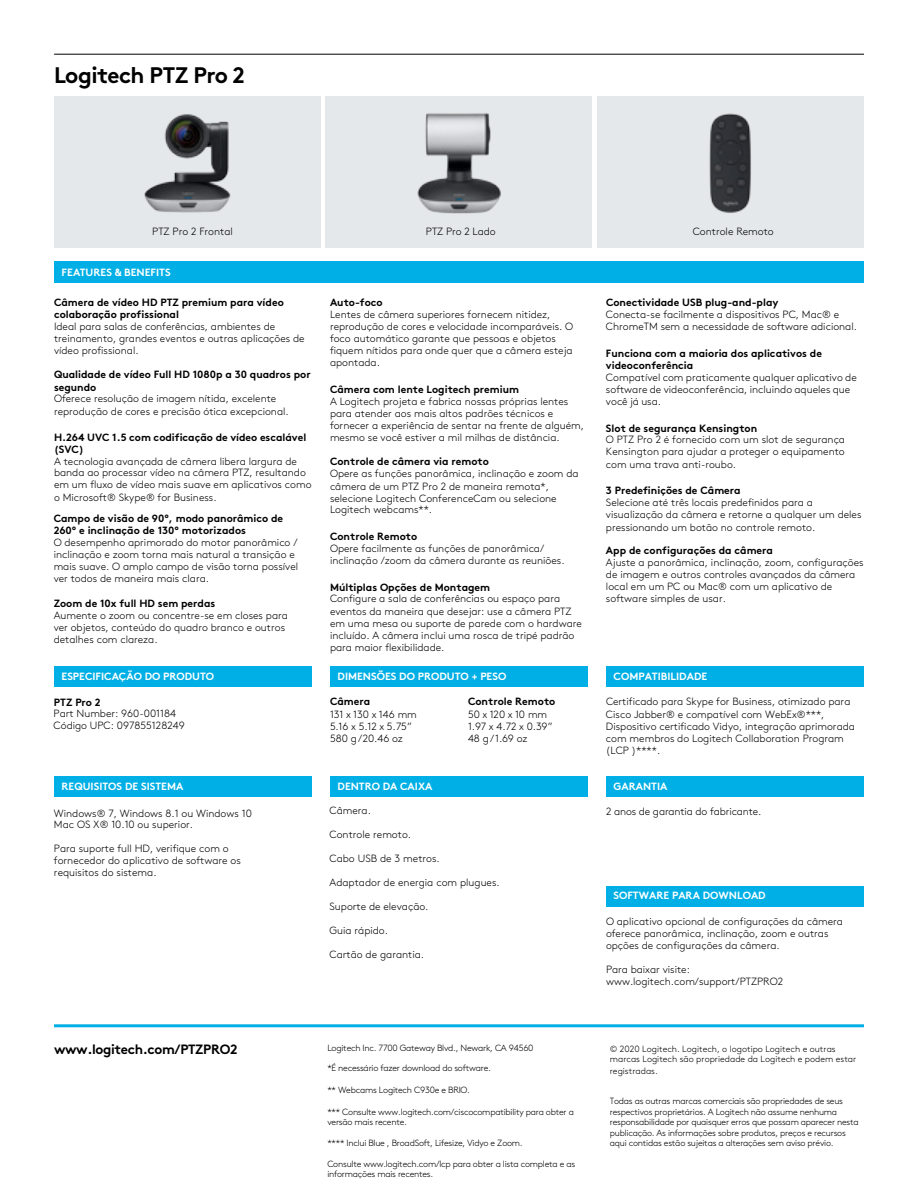
<style>
.page{position:relative;width:918px;height:1188px;background:#fff}
.page>*{position:absolute;margin:0;border:0;box-sizing:border-box;transform-origin:0 0}
.t1{font:700 22.5px "Brown Pro";letter-spacing:-.025em;color:#000}
.t2{font:700 22.5px "Brown Pro";letter-spacing:-.025em;color:#000101}
.t3{font:700 13.5px "Brown Pro";letter-spacing:-.025em;color:#000}
.t4{font:300 10.5px/12px "Brown Pro";color:#000}
.t5{font:700 10.5px/12.8px "Brown Pro";color:#000}
.t6{font:700 10.5px "Brown Pro";color:#fff}
.t7{font:300 9px/10.5px "Brown Pro";letter-spacing:-.025em;color:#000}
.t8{font:300 9px/10.8px "Brown Pro";color:#000}
.s1{color:#000}
</style>
<div class="page">
<hr style="left:54px;top:54px;width:810px;height:1px;background:#000">
<div style="left:54px;top:667px;width:258px;height:20px;background:#00afe5"></div>
<div style="left:330px;top:667px;width:258px;height:20px;background:#00afe5"></div>
<hr style="left:54px;top:1024px;width:810px;height:3px;background:#00afe5">
<div style="left:54px;top:261px;width:810px;height:21px;background:#00afe5"></div>
<div style="left:330px;top:777px;width:258px;height:20px;background:#00afe5"></div>
<div style="left:606px;top:886px;width:258px;height:20px;background:#00afe5"></div>
<div style="left:54px;top:777px;width:258px;height:20px;background:#00afe5"></div>
<div style="left:606px;top:667px;width:258px;height:20px;background:#00afe5"></div>
<div style="left:606px;top:777px;width:258px;height:20px;background:#00afe5"></div>
<div style="left:597px;top:96px;width:267px;height:152px;background:#e4e8ea"></div>
<div style="left:54px;top:96px;width:267px;height:152px;background:#e4e8ea"></div>
<div style="left:326px;top:96px;width:266px;height:152px;background:#e4e8ea"></div>
<img style="left:144px;top:114px;width:87px;height:99px">
<img style="left:417px;top:113px;width:84px;height:101px">
<img style="left:709px;top:113px;width:42px;height:100px">
<h1 class="t1" style="left:54px;top:54px;width:264px">Logitech PTZ Pro Camera</h1>
<h1 class="t2" style="left:54px;top:57px;width:192px">Logitech <span class="s1">PTZ Pro 2</span></h1>
<p class="t4" style="left:152px;top:225px;width:82px">PTZ Pro 2 Frontal</p>
<p class="t4" style="left:426px;top:225px;width:71px">PTZ Pro 2 Lado</p>
<p class="t4" style="left:693px;top:225px;width:83px">Controle Remoto</p>
<p class="t6" style="left:62px;top:263px;width:111px">FEATURES &amp; BENEFITS</p>
<p class="t5" style="left:54px;top:295px;width:231px">Câmera de vídeo HD PTZ premium para vídeo colaboração profissional</p>
<p class="t4" style="left:54px;top:319px;width:252px">Ideal para salas de conferências, ambientes de treinamento, grandes eventos e outras aplicações de vídeo profissional.</p>
<p class="t5" style="left:54px;top:367px;width:258px">Qualidade de vídeo Full HD 1080p a 30 quadros por segundo</p>
<p class="t4" style="left:54px;top:391px;width:236px;line-height:12.8px">Oferece resolução de imagem nítida, excelente reprodução de cores e precisão ótica excepcional.</p>
<p class="t5" style="left:54px;top:430px;width:254px;line-height:11.9px">H.264 UVC 1.5 com codificação de vídeo escalável (SVC)</p>
<p class="t4" style="left:54px;top:454px;width:259px">A tecnologia avançada de câmera libera largura de banda ao processar vídeo na câmera PTZ, resultando em um fluxo de vídeo mais suave em aplicativos como o Microsoft® Skype® for Business.</p>
<p class="t5" style="left:54px;top:511px;width:231px;line-height:12.1px">Campo de visão de 90°, modo panorâmico de<br>260° e inclinação de 130° motorizados</p>
<p class="t4" style="left:54px;top:535px;width:246px">O desempenho aprimorado do motor panorâmico / inclinação e zoom torna mais natural a transição e mais suave. O amplo campo de visão torna possível ver todos de maneira mais clara.</p>
<p class="t5" style="left:54px;top:596px;width:163px">Zoom de 10x full HD sem perdas</p>
<p class="t4" style="left:54px;top:608px;width:236px">Aumente o zoom ou concentre-se em closes para ver objetos, conteúdo do quadro branco e outros detalhes com clareza.</p>
<p class="t5" style="left:330px;top:295px;width:54px">Auto-foco</p>
<p class="t4" style="left:330px;top:308px;width:245px">Lentes de câmera superiores fornecem nitidez, reprodução de cores e velocidade incomparáveis. O foco automático garante que pessoas e objetos fiquem nítidos para onde quer que a câmera esteja apontada.</p>
<p class="t5" style="left:330px;top:382px;width:191px">Câmera com lente Logitech premium</p>
<p class="t4" style="left:330px;top:395px;width:256px">A Logitech projeta e fabrica nossas próprias lentes para atender aos mais altos padrões técnicos e fornecer a experiência de sentar na frente de alguém, mesmo se você estiver a mil milhas de distância.</p>
<p class="t5" style="left:330px;top:454px;width:160px">Controle de câmera via remoto</p>
<p class="t4" style="left:330px;top:467px;width:250px">Opere as funções panorâmica, inclinação e zoom da câmera de um PTZ Pro 2 de maneira remota*, selecione Logitech ConferenceCam ou selecione Logitech webcams**.</p>
<p class="t5" style="left:330px;top:529px;width:89px">Controle Remoto</p>
<p class="t4" style="left:330px;top:542px;width:236px">Opere facilmente as funções de panorâmica/ inclinação /zoom da câmera durante as reuniões.</p>
<p class="t5" style="left:330px;top:579px;width:162px">Múltiplas Opções de Montagem</p>
<p class="t4" style="left:330px;top:592px;width:253px">Configure a sala de conferências ou espaço para eventos da maneira que desejar: use a câmera PTZ em uma mesa ou suporte de parede com o hardware incluído. A câmera inclui uma rosca de tripé padrão para maior flexibilidade.</p>
<p class="t5" style="left:606px;top:295px;width:174px">Conectividade USB plug-and-play</p>
<p class="t4" style="left:606px;top:307px;width:253px;line-height:12.6px">Conecta-se facilmente a dispositivos PC, Mac® e<br>ChromeTM sem a necessidade de software adicional.</p>
<p class="t5" style="left:606px;top:346px;width:217px;line-height:12px">Funciona com a maioria dos aplicativos de videoconferência</p>
<p class="t4" style="left:606px;top:370px;width:252px">Compatível com praticamente qualquer aplicativo de software de videoconferência, incluindo aqueles que você já usa.</p>
<p class="t5" style="left:606px;top:421px;width:153px">Slot de segurança Kensington</p>
<p class="t4" style="left:606px;top:433px;width:241px;text-align:justify">O PTZ Pro 2 é fornecido com um slot de segurança Kensington para ajudar a proteger o equipamento com uma trava anti-roubo.</p>
<p class="t5" style="left:606px;top:483px;width:136px">3 Predefinições de Câmera</p>
<p class="t4" style="left:606px;top:496px;width:257px">Selecione até três locais predefinidos para a visualização da câmera e retorne a qualquer um deles pressionando um botão no controle remoto.</p>
<p class="t5" style="left:606px;top:543px;width:169px">App de configurações da câmera</p>
<p class="t4" style="left:606px;top:556px;width:259px">Ajuste a panorâmica, inclinação, zoom, configurações de imagem e outros controles avançados da câmera local em um PC ou Mac® com um aplicativo de software simples de usar.</p>
<p class="t6" style="left:62px;top:668px;width:154px">ESPECIFICAÇÃO DO PRODUTO</p>
<p class="t5" style="left:54px;top:694px;width:48px">PTZ Pro 2</p>
<p class="t4" style="left:54px;top:707px;width:133px">Part Number: 960-001184<br>Código UPC: 097855128249</p>
<p class="t6" style="left:62px;top:777px;width:123px">REQUISITOS DE SISTEMA</p>
<p class="t4" style="left:54px;top:807px;width:199px;line-height:11.4px">Windows® 7, Windows 8.1 ou Windows 10<br>Mac OS X® 10.10 ou superior.</p>
<p class="t4" style="left:54px;top:842px;width:188px">Para suporte full HD, verifique com o fornecedor do aplicativo de software os requisitos do sistema.</p>
<p class="t6" style="left:338px;top:668px;width:170px">DIMENSÕES DO PRODUTO + PESO</p>
<p class="t5" style="left:330px;top:694px;width:42px">Câmera</p>
<p class="t4" style="left:330px;top:708px;width:88px">131 x 130 x 146 mm<br>5.16 x 5.12 x 5.75”<br>580 g /20.46 oz</p>
<p class="t5" style="left:468px;top:694px;width:89px">Controle Remoto</p>
<p class="t4" style="left:468px;top:708px;width:86px">50 x 120 x 10 mm<br>1.97 x 4.72 x 0.39”<br>48 g / 1.69 oz</p>
<p class="t6" style="left:338px;top:777px;width:96px">DENTRO DA CAIXA</p>
<p class="t4" style="left:330px;top:804px;width:43px">Câmera.</p>
<p class="t4" style="left:330px;top:828px;width:83px">Controle remoto.</p>
<p class="t4" style="left:330px;top:852px;width:112px">Cabo USB de 3 metros.</p>
<p class="t4" style="left:330px;top:876px;width:172px">Adaptador de energia com plugues.</p>
<p class="t4" style="left:330px;top:900px;width:100px">Suporte de elevação.</p>
<p class="t4" style="left:330px;top:924px;width:60px">Guia rápido.</p>
<p class="t4" style="left:330px;top:948px;width:96px">Cartão de garantia.</p>
<p class="t6" style="left:614px;top:668px;width:95px">COMPATIBILIDADE</p>
<p class="t4" style="left:606px;top:695px;width:251px">Certificado para Skype for Business, otimizado para Cisco Jabber® e compatível com WebEx®***, Dispositivo certificado Vidyo, integração aprimorada com membros do Logitech Collaboration Program (LCP )****.</p>
<p class="t6" style="left:614px;top:777px;width:55px">GARANTIA</p>
<p class="t4" style="left:606px;top:805px;width:157px">2 anos de garantia do fabricante.</p>
<p class="t6" style="left:614px;top:887px;width:154px">SOFTWARE PARA DOWNLOAD</p>
<p class="t4" style="left:606px;top:915px;width:238px">O aplicativo opcional de configurações da câmera oferece panorâmica, inclinação, zoom e outras opções de configurações da câmera.</p>
<p class="t4" style="left:606px;top:963px;width:179px">Para baixar visite: www.logitech.com/support/PTZPRO2</p>
<p class="t3" style="left:54px;top:1038px;width:185px">www.logitech.com/PTZPRO2</p>
<p class="t8" style="left:610px;top:1043px;width:248px">© 2020 Logitech. Logitech, o logotipo Logitech e outras marcas Logitech são propriedade da Logitech e podem estar registradas.</p>
<p class="t7" style="left:610px;top:1095px;width:251px">Todas as outras marcas comerciais são propriedades de seus respectivos proprietários. A Logitech não assume nenhuma responsabilidade por quaisquer erros que possam aparecer nesta publicação. As informações sobre produtos, preços e recursos aqui contidas estão sujeitas a alterações sem aviso prévio.</p>
<p class="t7" style="left:327px;top:1042px;width:208px">Logitech Inc. 7700 Gateway Blvd., Newark, CA 94560</p>
<p class="t7" style="left:327px;top:1062px;width:165px">*É necessário fazer download do software.</p>
<p class="t7" style="left:327px;top:1084px;width:144px">** Webcams Logitech C930e e BRIO.</p>
<p class="t7" style="left:327px;top:1106px;width:248px;line-height:9.9px">*** Consulte www.logitech.com/ciscocompatibility para obter a versão mais recente.</p>
<p class="t7" style="left:327px;top:1137px;width:197px">**** Inclui Blue , BroadSoft, Lifesize, Vidyo e Zoom.</p>
<p class="t7" style="left:327px;top:1158px;width:249px">Consulte www.logitech.com/lcp para obter a lista completa e as informações mais recentes.</p>
</div>
